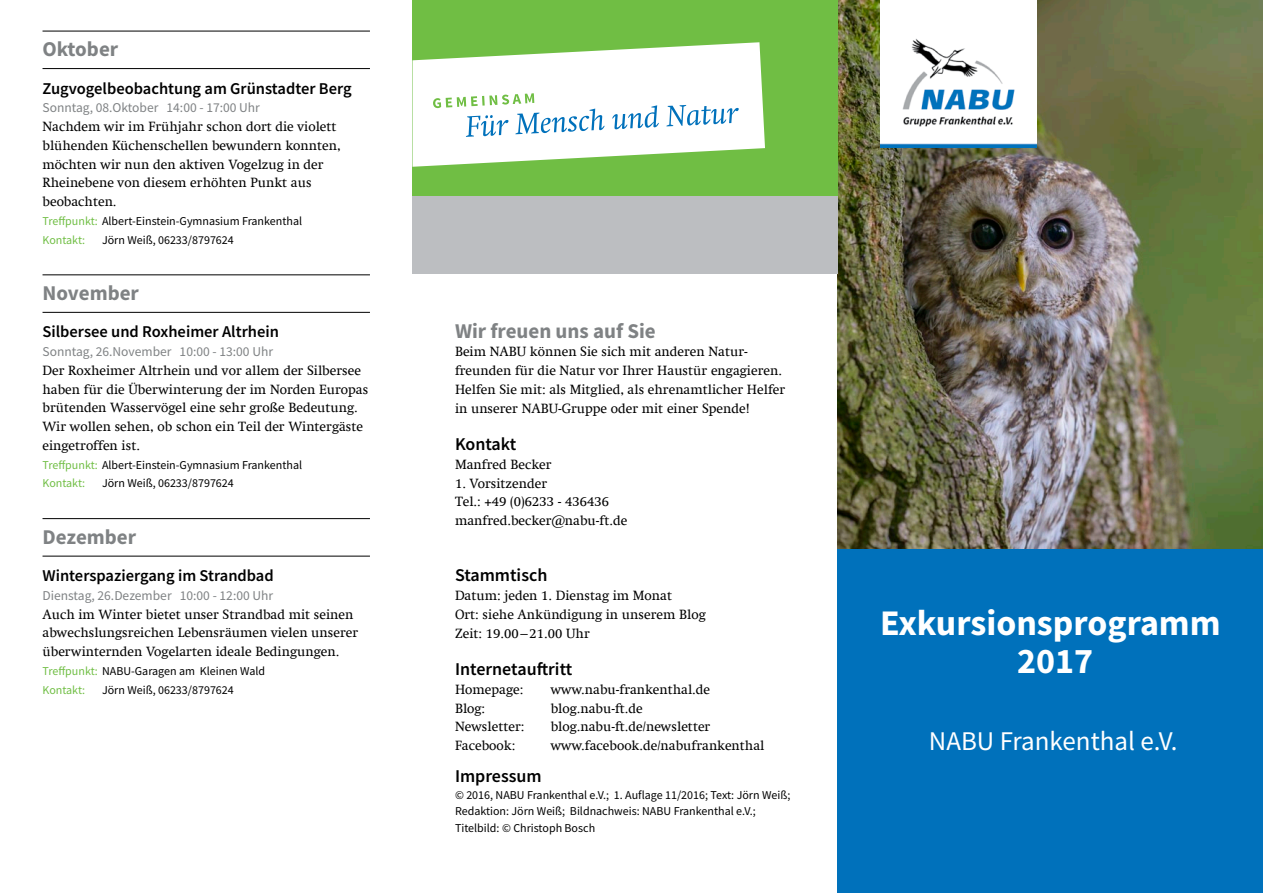
<style>
.page{position:relative;width:1263px;height:893px;background:#fff}
.page>*{position:absolute;margin:0;border:0;box-sizing:border-box;transform-origin:0 0}
.t1{font:700 36px/37.5px "Source Sans Pro";color:#fff;text-align:center}
.t2{font:27px "Source Sans Pro";color:#fff}
.t3{font:700 21px "Source Sans Pro";color:#7f8284}
.t4{font:600 18px "Source Sans Pro";color:#000}
.t5{font:600 16.5px "Source Sans Pro";color:#000}
.t6{font:13.5px/18.8px "Swift Com";color:#000}
.t7{font:13.5px "Source Sans Pro";color:#7f8284}
.t8{font:12px/18.8px "Source Sans Pro";color:#000}
.s1{color:#70be44}
</style>
<div class="page">
<img style="left:838px;top:0;width:425px;height:549px">
<div style="left:838px;top:549px;width:425px;height:344px;background:#0071bb"></div>
<img style="left:880px;top:0;width:156px;height:148px">
<hr style="left:43px;top:31px;width:327px;height:1px;background:#000">
<hr style="left:43px;top:68px;width:327px;height:1px;background:#000">
<hr style="left:43px;top:275px;width:327px;height:1px;background:#000">
<hr style="left:43px;top:312px;width:327px;height:1px;background:#000">
<hr style="left:43px;top:518px;width:327px;height:1px;background:#000">
<hr style="left:43px;top:556px;width:327px;height:1px;background:#000">
<div style="left:412px;top:0;width:426px;height:196px;background:#70be44"></div>
<svg style="left:412px;top:42px;width:353px;height:125px"></svg>
<h3 class="t3" style="left:43px;top:35px;width:77px">Oktober</h3>
<p class="t5" style="left:43px;top:77px;width:311px">Zugvogelbeobachtung am Grünstadter Berg</p>
<p class="t7" style="left:43px;top:99px;width:219px">Sonntag, 08.Oktober 14:00 - 17:00 Uhr</p>
<p class="t6" style="left:43px;top:117px;width:300px">Nachdem wir im Frühjahr schon dort die violett blühenden Küchenschellen bewundern konnten, möchten wir nun den aktiven Vogelzug in der Rheinebene von diesem erhöhten Punkt aus beobachten.</p>
<p class="t8" style="left:43px;top:211px;width:261px"><span class="s1">Treffpunkt:</span> Albert-Einstein-Gymnasium Frankenthal<br><span class="s1">Kontakt:</span></p>
<p class="t8" style="left:102px;top:230px;width:133px">Jörn Weiß, 06233/8797624</p>
<h3 class="t3" style="left:43px;top:279px;width:98px">November</h3>
<p class="t5" style="left:43px;top:321px;width:238px">Silbersee und Roxheimer Altrhein</p>
<p class="t7" style="left:43px;top:343px;width:232px">Sonntag, 26.November 10:00 - 13:00 Uhr</p>
<p class="t6" style="left:43px;top:361px;width:327px">Der Roxheimer Altrhein und vor allem der Silbersee haben für die Überwinterung der im Norden Europas brütenden Wasservögel eine sehr große Bedeutung.<br>Wir wollen sehen, ob schon ein Teil der Wintergäste eingetroffen ist.</p>
<p class="t8" style="left:43px;top:455px;width:261px"><span class="s1">Treffpunkt:</span> Albert-Einstein-Gymnasium Frankenthal<br><span class="s1">Kontakt:</span></p>
<p class="t8" style="left:102px;top:474px;width:133px">Jörn Weiß, 06233/8797624</p>
<h3 class="t3" style="left:43px;top:522px;width:95px">Dezember</h3>
<p class="t5" style="left:43px;top:565px;width:233px">Winterspaziergang im Strandbad</p>
<p class="t7" style="left:43px;top:587px;width:232px">Dienstag, 26.Dezember 10:00 - 12:00 Uhr</p>
<p class="t6" style="left:43px;top:605px;width:317px">Auch im Winter bietet unser Strandbad mit seinen abwechslungsreichen Lebensräumen vielen unserer überwinternden Vogelarten ideale Bedingungen.</p>
<p class="t8" style="left:43px;top:661px;width:224px"><span class="s1">Treffpunkt:</span> NABU-Garagen am Kleinen Wald<br><span class="s1">Kontakt:</span></p>
<p class="t8" style="left:102px;top:680px;width:133px">Jörn Weiß, 06233/8797624</p>
<h3 class="t3" style="left:455px;top:316px;width:202px">Wir freuen uns auf Sie</h3>
<p class="t6" style="left:455px;top:343px;width:332px">Beim NABU können Sie sich mit anderen Natur&shy;freunden für die Natur vor Ihrer Haustür engagieren.<br>Helfen Sie mit: als Mitglied, als ehrenamtlicher Helfer in unserer NABU-Gruppe oder mit einer Spende!</p>
<h3 class="t4" style="left:455px;top:432px;width:63px">Kontakt</h3>
<p class="t6" style="left:455px;top:455px;width:98px">Manfred Becker</p>
<p class="t6" style="left:455px;top:474px;width:174px">1. Vorsitzender<br>Tel.: +49 (0)6233 - 436436 manfred.becker@nabu-ft.de</p>
<h3 class="t4" style="left:455px;top:563px;width:94px">Stammtisch</h3>
<p class="t6" style="left:455px;top:586px;width:252px">Datum: jeden 1. Dienstag im Monat<br>Ort: siehe Ankündigung in unserem Blog<br>Zeit: 19.00–21.00 Uhr</p>
<h3 class="t4" style="left:455px;top:657px;width:119px">Internetauftritt</h3>
<p class="t6" style="left:455px;top:680px;width:70px">Homepage:</p>
<p class="t6" style="left:551px;top:680px;width:161px">www.nabu-frankenthal.de</p>
<p class="t6" style="left:455px;top:699px;width:32px">Blog:</p>
<p class="t6" style="left:551px;top:699px;width:94px">blog.nabu-ft.de</p>
<p class="t6" style="left:455px;top:718px;width:71px">Newsletter:</p>
<p class="t6" style="left:551px;top:718px;width:161px">blog.nabu-ft.de/newsletter</p>
<p class="t6" style="left:455px;top:736px;width:62px">Facebook:</p>
<p class="t6" style="left:551px;top:736px;width:215px">www.facebook.de/nabufrankenthal</p>
<h3 class="t4" style="left:455px;top:764px;width:88px">Impressum</h3>
<p class="t8" style="left:455px;top:786px;width:337px;line-height:16.5px">© 2016, NABU Frankenthal e.V.; 1. Auflage 11/2016; Text: Jörn Weiß;<br>Redaktion: Jörn Weiß; Bildnachweis: NABU Frankenthal e.V.;<br>Titelbild: © Christoph Bosch</p>
<h1 class="t1" style="left:880px;top:604px;width:342px">Exkursionsprogramm<br>2017</h1>
<h2 class="t2" style="left:929px;top:723px;width:250px">NABU Frankenthal e.V.</h2>
</div>
